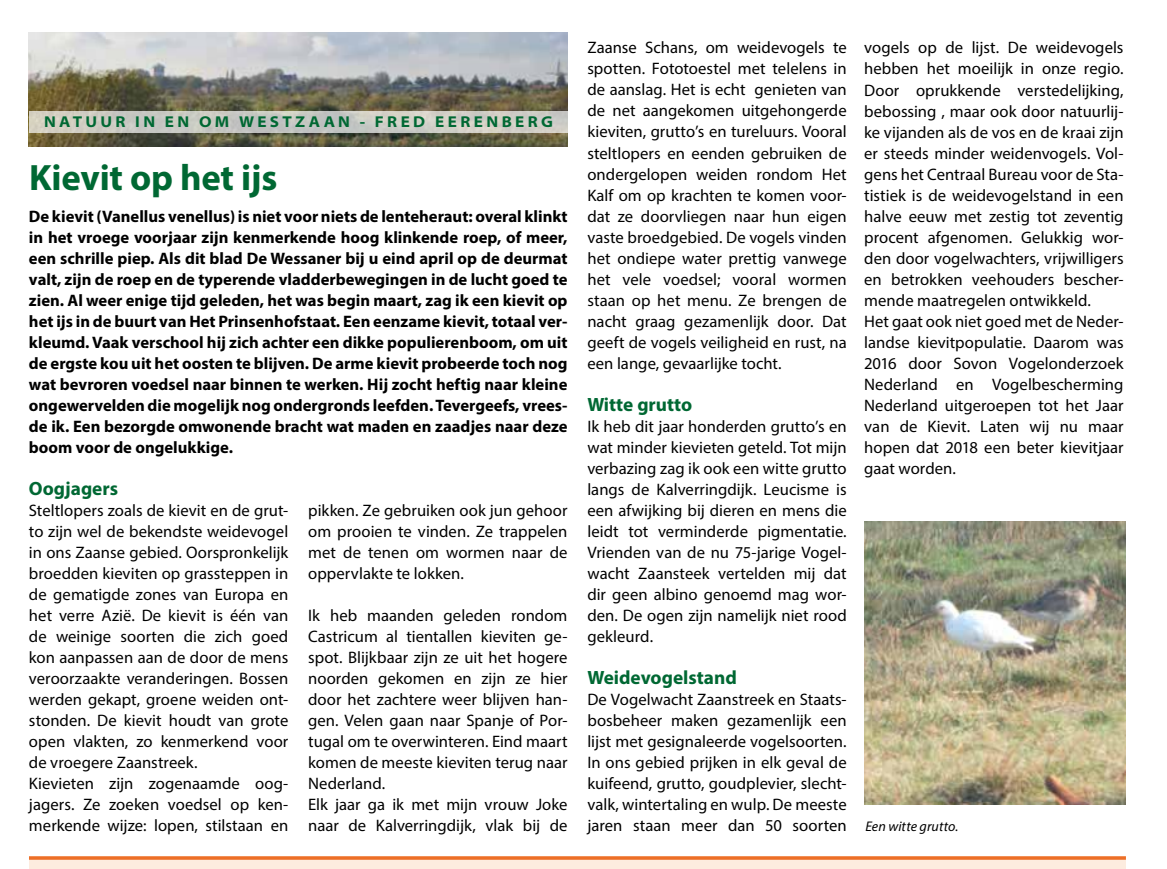
<style>
.page{position:relative;width:1167px;height:869px;background:#fff}
.page>*{position:absolute;margin:0;border:0;box-sizing:border-box;transform-origin:0 0}
.t1{font:700 36.75px "Myriad Pro";letter-spacing:-.005em;color:#006833}
.t2{font:700 19.25px "Myriad Pro";color:#006833}
.t3{font:16.62px/21px "Myriad Pro";letter-spacing:.005em;color:#000;text-align:justify}
.t4{font:700 16.62px/21px "Myriad Pro";color:#000;text-align:justify}
.t5{font:700 semi-expanded 15.75px "Myriad Pro";letter-spacing:.215em;color:#006833}
.t6{font:italic 14px "Myriad Pro";letter-spacing:.005em;color:#000}
</style>
<div class="page">
<div style="left:29px;top:856px;width:1096px;height:12px;background:#fdecdf"></div>
<img style="left:29px;top:32px;width:539px;height:114px">
<svg style="left:29px;top:111px;width:539px;height:21px;background:#cbcac3"></svg>
<img style="left:864px;top:521px;width:260px;height:283px">
<hr style="left:29px;top:856px;width:1096px;height:3px;background:#ed6f27">
<p class="t5" style="left:44px;top:113px;width:510px">NATUUR IN EN OM WESTZAAN - FRED EERENBERG</p>
<h1 class="t1" style="left:29px;top:154px;width:249px">Kievit op het ijs</h1>
<p class="t4" style="left:29px;top:205px;width:540px">De kievit (Vanellus venellus) is niet voor niets de lenteheraut: overal klinkt in het vroege voorjaar zijn kenmerkende hoog klinkende roep, of meer, een schrille piep. Als dit blad De Wessaner bij u eind april op de deurmat valt, zijn de roep en de typerende vladderbewegingen in de lucht goed te zien. Al weer enige tijd geleden, het was begin maart, zag ik een kievit op het ijs in de buurt van Het Prinsenhofstaat. Een eenzame kievit, totaal ver&shy;kleumd. Vaak verschool hij zich achter een dikke populierenboom, om uit de ergste kou uit het oosten te blijven. De arme kievit probeerde toch nog wat bevroren voedsel naar binnen te werken. Hij zocht heftig naar kleine ongewervelden die mogelijk nog ondergronds leefden. Tevergeefs, vrees&shy;de ik. Een bezorgde omwonende bracht wat maden en zaadjes naar deze boom voor de ongelukkige.</p>
<p class="t2" style="left:29px;top:475px;width:91px">Oogjagers</p>
<p class="t3" style="left:29px;top:499px;width:261px;text-align:left">Steltlopers zoals de kievit en de grut&shy;to zijn wel de bekendste weidevogel in ons Zaanse gebied. Oorspronkelijk broedden kieviten op grassteppen in de gematigde zones van Europa en het verre Azië. De kievit is één van de weinige soorten die zich goed kon aanpassen aan de door de mens veroorzaakte veranderingen. Bossen werden gekapt, groene weiden ont&shy;stonden. De kievit houdt van grote open vlakten, zo kenmerkend voor de vroegere Zaanstreek.<br>Kievieten zijn zogenaamde oog&shy;jagers. Ze zoeken voedsel op ken&shy;merkende wijze: lopen, stilstaan en</p>
<p class="t3" style="left:308px;top:499px;width:261px">pikken. Ze gebruiken ook jun gehoor om prooien te vinden. Ze trappelen met de tenen om wormen naar de oppervlakte te lokken.</p>
<p class="t3" style="left:308px;top:604px;width:261px;text-align:left">Ik heb maanden geleden rondom<br>Castricum al tientallen kieviten ge&shy;spot. Blijkbaar zijn ze uit het hogere noorden gekomen en zijn ze hier door het zachtere weer blijven han&shy;gen. Velen gaan naar Spanje of Por&shy;tugal om te overwinteren. Eind maart komen de meeste kieviten terug naar<br>Nederland.<br>Elk jaar ga ik met mijn vrouw Joke naar de Kalverringdijk, vlak bij de</p>
<p class="t3" style="left:587px;top:37px;width:261px">Zaanse Schans, om weidevogels te spotten. Fototoestel met telelens in de aanslag. Het is echt genieten van de net aangekomen uitgehongerde kieviten, grutto’s en tureluurs. Vooral steltlopers en eenden gebruiken de ondergelopen weiden rondom Het Kalf om op krachten te komen voor&shy;dat ze doorvliegen naar hun eigen vaste broedgebied. De vogels vinden het ondiepe water prettig vanwege het vele voedsel; vooral wormen staan op het menu. Ze brengen de nacht graag gezamenlijk door. Dat geeft de vogels veiligheid en rust, na een lange, gevaarlijke tocht.</p>
<p class="t2" style="left:587px;top:391px;width:106px">Witte grutto</p>
<p class="t3" style="left:587px;top:415px;width:261px">Ik heb dit jaar honderden grutto’s en wat minder kievieten geteld. Tot mijn verbazing zag ik ook een witte grutto langs de Kalverringdijk. Leucisme is een afwijking bij dieren en mens die leidt tot verminderde pigmentatie.<br>Vrienden van de nu 75-jarige Vogel&shy;wacht Zaansteek vertelden mij dat dir geen albino genoemd mag wor&shy;den. De ogen zijn namelijk niet rood gekleurd.</p>
<p class="t2" style="left:587px;top:664px;width:151px">Weidevogelstand</p>
<p class="t3" style="left:587px;top:688px;width:261px">De Vogelwacht Zaanstreek en Staats&shy;bosbeheer maken gezamenlijk een lijst met gesignaleerde vogelsoorten.<br>In ons gebied prijken in elk geval de kuifeend, grutto, goudplevier, slecht&shy;valk, wintertaling en wulp. De meeste jaren staan meer dan 50 soorten</p>
<p class="t3" style="left:864px;top:37px;width:261px;text-align:left">vogels op de lijst. De weidevogels hebben het moeilijk in onze regio.<br>Door oprukkende verstedelijking, bebossing , maar ook door natuurlij&shy;ke vijanden als de vos en de kraai zijn er steeds minder weidenvogels. Vol&shy;gens het Centraal Bureau voor de Sta&shy;tistiek is de weidevogelstand in een halve eeuw met zestig tot zeventig procent afgenomen. Gelukkig wor&shy;den door vogelwachters, vrijwilligers en betrokken veehouders bescher&shy;mende maatregelen ontwikkeld.<br>Het gaat ook niet goed met de Neder&shy;landse kievitpopulatie. Daarom was 2016 door Sovon Vogelonderzoek Nederland en Vogelbescherming Nederland uitgeroepen tot het Jaar van de Kievit. Laten wij nu maar hopen dat 2018 een beter kievitjaar gaat worden.</p>
<p class="t6" style="left:865px;top:817px;width:94px">Een witte grutto.</p>
</div>
